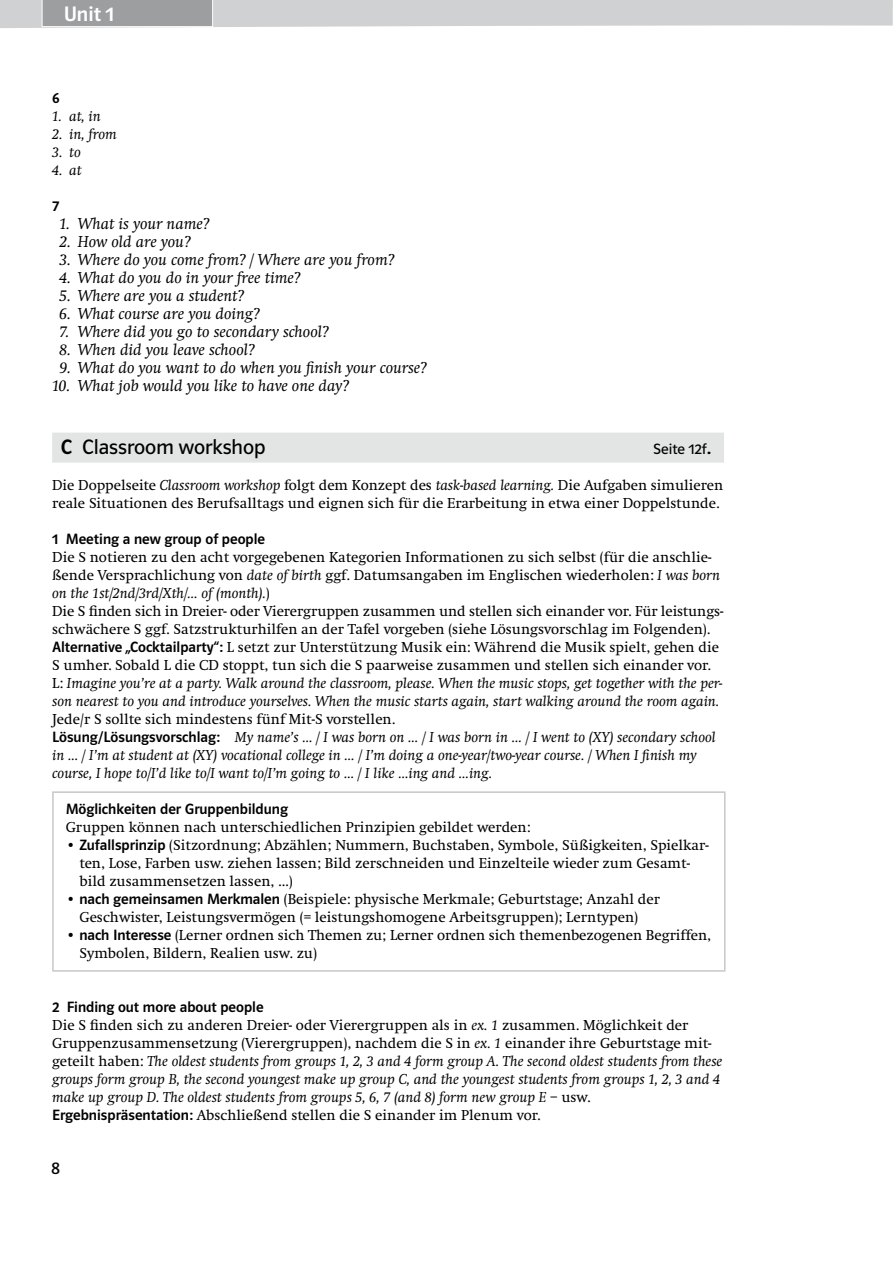
<style>
.page{position:relative;width:893px;height:1263px;background:#fff}
.page>*{position:absolute;margin:0;border:0;box-sizing:border-box;transform-origin:0 0}
.titel2{font:21px "Polo ST11 K Buch";color:#000}
.textfeldoben_links{font:21px "Polo ST11 K Krftg";color:#fff}
.t1{font:18px "Polo ST11 K Buch";color:#000}
.fliesstext_englisch{font:italic 16.5px "Swift EF";color:#000}
.fliesstext_deutsch{font:15px/18px "Swift EF";color:#000}
.fliesstext_deutsch-2{font:italic 15px/18px "Swift EF";color:#000}
.fliesstext_englisch-2{font:italic 15px/18px "Swift EF";color:#000}
.titel_übungsnummer{font:15px "Polo ST11 K Krftg";color:#000}
.fliesstext_deutsch-3{font:15px "Polo ST11 K Krftg";color:#000}
.titel2-2{font:15px "Polo ST11 K Buch";color:#000}
.s1{font-family:"Polo ST11 K Krftg"}
.s2{font-size:21px}
.s3{font-style:italic}
.s4{font-family:"Polo ST11 K Krftg";font-style:normal}
.s5{font-style:normal}
</style>
<div class="page">
<svg style="left:0;top:0;width:893px;height:28px;background:#c9cbcb"></svg>
<div style="left:52px;top:433px;width:672px;height:30px;background:#e3e4e4"></div>
<hr style="left:52px;top:791px;width:673px;height:2px;background:#c6c7c8">
<hr style="left:52px;top:793px;width:2px;height:177px;background:#c6c7c8">
<hr style="left:724px;top:793px;width:1px;height:177px;background:#c6c7c8">
<hr style="left:52px;top:970px;width:673px;height:2px;background:#c6c7c8">
<p class="textfeldoben_links" style="left:64px;top:2px;width:52px">Unit 1</p>
<p class="titel_übungsnummer" style="left:52px;top:90px;width:9px">6</p>
<p class="fliesstext_englisch-2" style="left:52px;top:107px;width:50px">1. at, in</p>
<p class="fliesstext_englisch-2" style="left:52px;top:125px;width:66px">2. in, from</p>
<p class="fliesstext_englisch-2" style="left:52px;top:143px;width:30px">3. to</p>
<p class="fliesstext_englisch-2" style="left:52px;top:161px;width:31px">4. at</p>
<p class="titel_übungsnummer" style="left:52px;top:198px;width:9px">7</p>
<p class="fliesstext_englisch" style="left:59px;top:215px;width:152px">1. What is your name?</p>
<p class="fliesstext_englisch" style="left:59px;top:233px;width:133px">2. How old are you?</p>
<p class="fliesstext_englisch" style="left:59px;top:251px;width:336px">3. Where do you come from? / Where are you from?</p>
<p class="fliesstext_englisch" style="left:59px;top:269px;width:243px">4. What do you do in your free time?</p>
<p class="fliesstext_englisch" style="left:59px;top:287px;width:186px">5. Where are you a student?</p>
<p class="fliesstext_englisch" style="left:59px;top:305px;width:202px">6. What course are you doing?</p>
<p class="fliesstext_englisch" style="left:59px;top:323px;width:271px">7. Where did you go to secondary school?</p>
<p class="fliesstext_englisch" style="left:59px;top:341px;width:197px">8. When did you leave school?</p>
<p class="fliesstext_englisch" style="left:59px;top:359px;width:369px">9. What do you want to do when you finish your course?</p>
<p class="fliesstext_englisch" style="left:52px;top:377px;width:298px">10. What job would you like to have one day?</p>
<p class="titel2" style="left:61px;top:436px;width:206px"><span class="s1">C</span> Classroom workshop</p>
<p class="titel2-2" style="left:653px;top:441px;width:59px">Seite 12f<span class="s2">.</span></p>
<p class="fliesstext_deutsch" style="left:52px;top:476px;width:673px">Die Doppelseite <span class="s3">Classroom workshop</span> folgt dem Konzept des <span class="s3">task-based learning.</span> Die Aufgaben simulieren reale Situationen des Berufsalltags und eignen sich für die Erarbeitung in etwa einer Doppelstunde.</p>
<p class="titel_übungsnummer" style="left:52px;top:531px;width:215px">1 Meeting a new group of people</p>
<p class="fliesstext_deutsch" style="left:52px;top:548px;width:669px">Die S notieren zu den acht vorgegebenen Kategorien Informationen zu sich selbst (für die anschlie&shy;ßende Versprachlichung von <span class="s3">date of birth</span> ggf. Datumsangaben im Englischen wiederholen: <span class="s3">I was born on the 1st/2nd/3rd/Xth/… of (month).</span>)</p>
<p class="fliesstext_deutsch" style="left:52px;top:602px;width:673px">Die S finden sich in Dreier- oder Vierergruppen zusammen und stellen sich einander vor. Für leistungs&shy;schwächere S ggf. Satzstrukturhilfen an der Tafel vorgeben (siehe Lösungsvorschlag im Folgenden).</p>
<p class="fliesstext_deutsch" style="left:52px;top:638px;width:672px"><span class="s1">Alternative „Cocktailparty“:</span> L setzt zur Unterstützung Musik ein: Während die Musik spielt, gehen die S umher. Sobald L die CD stoppt, tun sich die S paarweise zusammen und stellen sich einander vor.<br>L: <span class="s3">Imagine you’re at a party. Walk around the classroom, please. When the music stops, get together with the per&shy;son nearest to you and introduce yourselves. When the music starts again, start walking around the room again.<br></span>Jede/r S sollte sich mindestens fünf Mit-S vorstellen.</p>
<p class="fliesstext_englisch-2" style="left:52px;top:728px;width:665px"><span class="s4">Lösung/Lösungsvorschlag:</span> My name’s … / I was born on … / I was born in … / I went to (XY) secondary school in … / I’m at student at (XY) vocational college in … / I’m doing a one-year/two-year course. / When I finish my course, I hope to/I’d like to/I want to/I’m going to … / I like …ing and …ing.</p>
<p class="fliesstext_deutsch-3" style="left:66px;top:801px;width:224px">Möglichkeiten der Gruppenbildung</p>
<p class="fliesstext_deutsch" style="left:66px;top:818px;width:466px">Gruppen können nach unterschiedlichen Prinzipien gebildet werden:</p>
<p class="fliesstext_deutsch" style="left:79px;top:836px;width:631px;text-indent:-14px">• <span class="s1">Zufallsprinzip</span> (Sitzordnung; Abzählen; Nummern, Buchstaben, Symbole, Süßigkeiten, Spielkar&shy;ten, Lose, Farben usw. ziehen lassen; Bild zerschneiden und Einzelteile wieder zum Gesamt&shy;bild zusammensetzen lassen, …)</p>
<p class="fliesstext_deutsch" style="left:66px;top:890px;width:596px;text-align:center">• <span class="s1">nach gemeinsamen Merkmalen</span> (Beispiele: physische Merkmale; Geburtstage; Anzahl der<br>Geschwister, Leistungsvermögen (= leistungshomogene Arbeitsgruppen); Lerntypen)</p>
<p class="fliesstext_deutsch" style="left:79px;top:926px;width:633px;text-indent:-14px">• <span class="s1">nach Interesse</span> (Lerner ordnen sich Themen zu; Lerner ordnen sich themenbezogenen Begriffen,<br>Symbolen, Bildern, Realien usw. zu)</p>
<p class="titel_übungsnummer" style="left:52px;top:999px;width:213px">2 Finding out more about people</p>
<p class="fliesstext_deutsch-2" style="left:52px;top:1016px;width:672px"><span class="s5">Die S finden sich zu anderen Dreier- oder Vierergruppen als in</span> ex. 1 <span class="s5">zusammen. Möglichkeit der Gruppenzusammensetzung (Vierergruppen), nachdem die S in</span> ex. 1 <span class="s5">einander ihre Geburtstage mit&shy;geteilt haben:</span> The oldest students from groups 1, 2, 3 and 4 form group A. The second oldest students from these groups form group B, the second youngest make up group C, and the youngest students from groups 1, 2, 3 and 4 make up group D. The oldest students from groups 5, 6, 7 (and 8) form new group E <span class="s5">– usw.</span></p>
<p class="fliesstext_deutsch" style="left:52px;top:1106px;width:490px"><span class="s1">Ergebnispräsentation:</span> Abschließend stellen die S einander im Plenum vor.</p>
<p class="t1" style="left:51px;top:1158px;width:10px">8</p>
</div>
